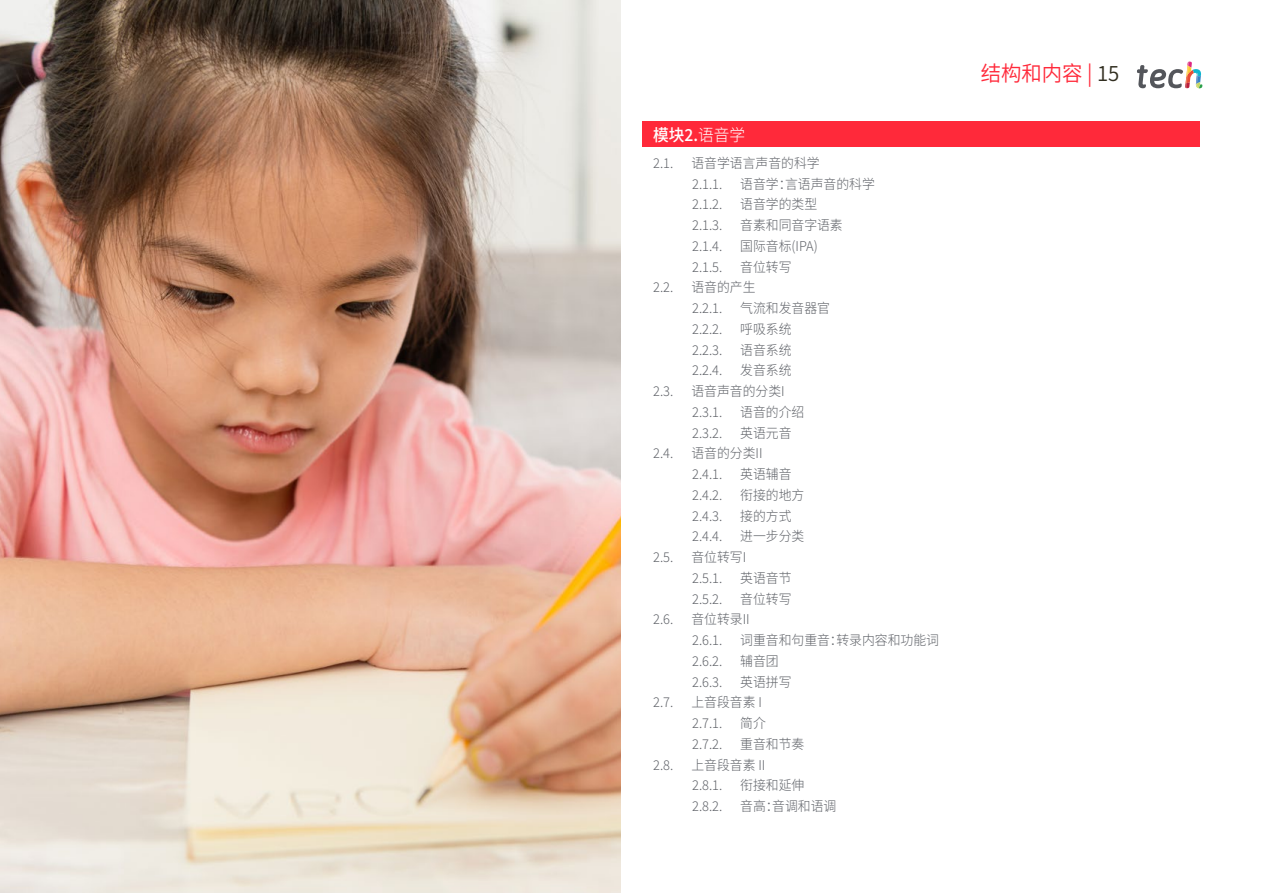
<style>
.page{position:relative;width:1263px;height:893px;background:#fff}
.page>*{position:absolute;margin:0;border:0;box-sizing:border-box;transform-origin:0 0}
.t1{font:21px "Source Han Sans CN";color:#ff293a}
.t2{font:500 16.5px "Source Han Sans CN";color:#fff;scale:.95 1}
.t3{font:300 13.5px/20.7px "Source Han Sans CN";color:#61646a;scale:.95 1}
.s1{font-weight:300}
.s2{color:#312e20}
</style>
<div class="page">
<svg style="left:1137px;top:62px;width:65px;height:27px"></svg>
<div style="left:642px;top:121px;width:557px;height:26px;background:#ff293a"></div>
<img style="left:0;top:0;width:621px;height:893px">
<p class="t2" style="left:653px;top:125px;width:98px">模块2.<span class="s1">语音学</span></p>
<p class="t3" style="left:653px;top:153px;width:23px">2.1.</p>
<p class="t3" style="left:691px;top:153px;width:136px">语音学语言声音的科学<br>2.1.1.</p>
<p class="t3" style="left:740px;top:174px;width:143px">语音学：言语声音的科学</p>
<p class="t3" style="left:692px;top:194px;width:33px">2.1.2.</p>
<p class="t3" style="left:740px;top:194px;width:83px">语音学的类型</p>
<p class="t3" style="left:692px;top:215px;width:33px">2.1.3.</p>
<p class="t3" style="left:740px;top:215px;width:110px">音素和同音字语素</p>
<p class="t3" style="left:692px;top:236px;width:33px">2.1.4.</p>
<p class="t3" style="left:740px;top:236px;width:83px">国际音标(IPA)</p>
<p class="t3" style="left:692px;top:257px;width:33px">2.1.5.</p>
<p class="t3" style="left:740px;top:257px;width:55px">音位转写</p>
<p class="t3" style="left:653px;top:277px;width:23px">2.2.</p>
<p class="t3" style="left:691px;top:277px;width:69px">语音的产生<br>2.2.1.</p>
<p class="t3" style="left:740px;top:298px;width:96px">气流和发音器官</p>
<p class="t3" style="left:692px;top:319px;width:33px">2.2.2.</p>
<p class="t3" style="left:740px;top:319px;width:55px">呼吸系统</p>
<p class="t3" style="left:692px;top:340px;width:33px">2.2.3.</p>
<p class="t3" style="left:740px;top:340px;width:55px">语音系统</p>
<p class="t3" style="left:692px;top:360px;width:33px">2.2.4.</p>
<p class="t3" style="left:740px;top:360px;width:55px">发音系统</p>
<p class="t3" style="left:653px;top:381px;width:23px">2.3.</p>
<p class="t3" style="left:691px;top:381px;width:100px">语音声音的分类I<br>2.3.1.</p>
<p class="t3" style="left:740px;top:402px;width:69px">语音的介绍</p>
<p class="t3" style="left:692px;top:423px;width:33px">2.3.2.</p>
<p class="t3" style="left:740px;top:423px;width:55px">英语元音</p>
<p class="t3" style="left:653px;top:443px;width:23px">2.4.</p>
<p class="t3" style="left:691px;top:443px;width:76px">语音的分类II<br>2.4.1.</p>
<p class="t3" style="left:740px;top:464px;width:55px">英语辅音</p>
<p class="t3" style="left:692px;top:485px;width:33px">2.4.2.</p>
<p class="t3" style="left:740px;top:485px;width:69px">衔接的地方</p>
<p class="t3" style="left:692px;top:506px;width:33px">2.4.3.</p>
<p class="t3" style="left:740px;top:506px;width:55px">接的方式</p>
<p class="t3" style="left:692px;top:526px;width:33px">2.4.4.</p>
<p class="t3" style="left:740px;top:526px;width:69px">进一步分类</p>
<p class="t3" style="left:653px;top:547px;width:23px">2.5.</p>
<p class="t3" style="left:691px;top:547px;width:59px">音位转写I<br>2.5.1.</p>
<p class="t3" style="left:740px;top:568px;width:55px">英语音节</p>
<p class="t3" style="left:692px;top:589px;width:33px">2.5.2.</p>
<p class="t3" style="left:740px;top:589px;width:55px">音位转写</p>
<p class="t3" style="left:653px;top:609px;width:23px">2.6.</p>
<p class="t3" style="left:691px;top:609px;width:63px">音位转录II<br>2.6.1.</p>
<p class="t3" style="left:740px;top:630px;width:211px">词重音和句重音：转录内容和功能词</p>
<p class="t3" style="left:692px;top:651px;width:33px">2.6.2.</p>
<p class="t3" style="left:740px;top:651px;width:42px">辅音团</p>
<p class="t3" style="left:692px;top:672px;width:33px">2.6.3.</p>
<p class="t3" style="left:740px;top:672px;width:55px">英语拼写</p>
<p class="t3" style="left:653px;top:692px;width:23px">2.7.</p>
<p class="t3" style="left:691px;top:692px;width:76px">上音段音素 I<br>2.7.1.</p>
<p class="t3" style="left:740px;top:713px;width:29px">简介</p>
<p class="t3" style="left:692px;top:734px;width:33px">2.7.2.</p>
<p class="t3" style="left:740px;top:734px;width:69px">重音和节奏</p>
<p class="t3" style="left:653px;top:755px;width:23px">2.8.</p>
<p class="t3" style="left:691px;top:755px;width:79px">上音段音素 II<br>2.8.1.</p>
<p class="t3" style="left:740px;top:775px;width:69px">衔接和延伸</p>
<p class="t3" style="left:692px;top:796px;width:33px">2.8.2.</p>
<p class="t3" style="left:740px;top:796px;width:103px">音高：音调和语调</p>
<h1 class="t1" style="left:981px;top:61px;width:140px">结构和内容 | <span class="s2">15</span></h1>
</div>
